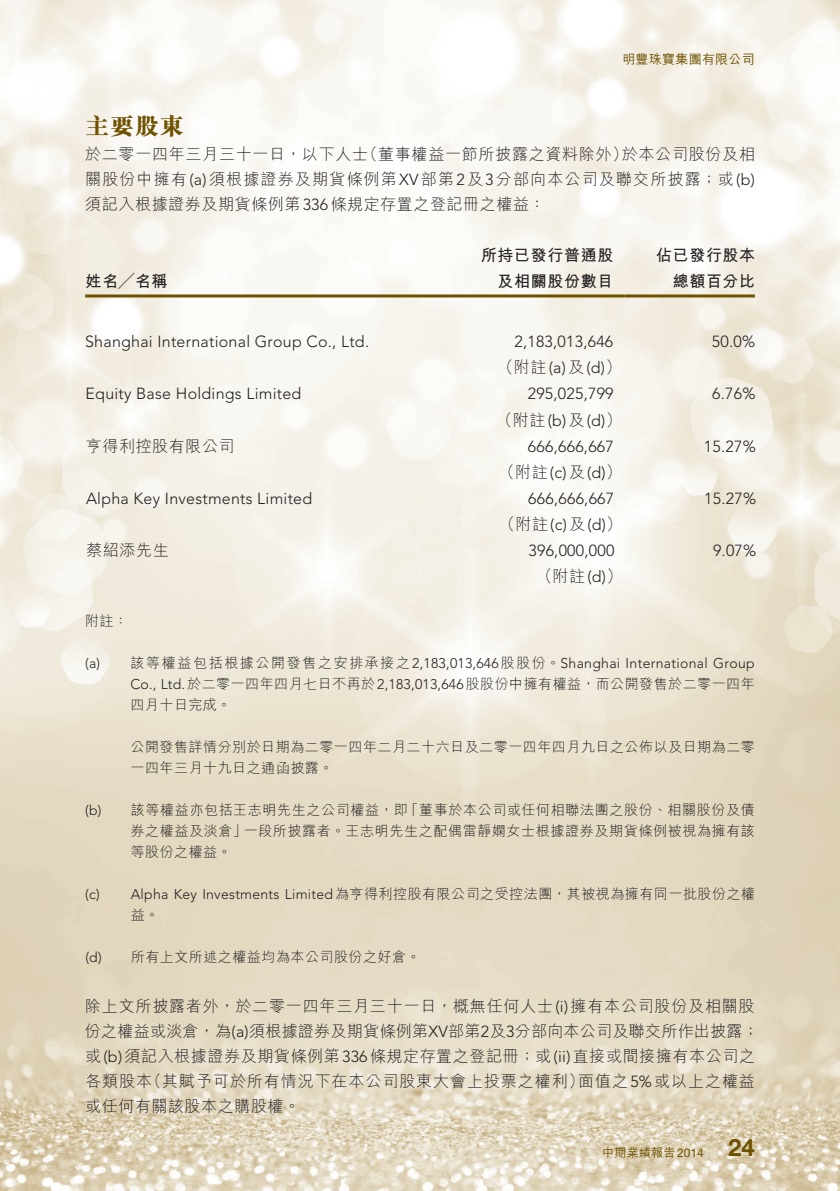
<style>
.page{position:relative;width:840px;height:1191px;background:#fff}
.page>*{position:absolute;margin:0;border:0;box-sizing:border-box;transform-origin:0 0}
.t1{font:800 24px "M Sung HK";color:#6e5200}
.t2{font:700 24px "Helvetica Neue LT Std";color:#6e5200}
.t3{font:300 16px/25px "M Hei HK";letter-spacing:.045em;color:#231f20}
.t4{font:300 16px "Avenir LT Std";letter-spacing:.015em;color:#231f20}
.t5{font:700 16px/26px "M Hei HK";letter-spacing:.04em;color:#231f20;text-align:right}
.t6{font:300 14px/21px "M Hei HK";letter-spacing:.035em;color:#231f20}
.t7{font:300 14px "Avenir LT Std";letter-spacing:.025em;color:#231f20}
.t8{font:500 13px "M Hei HK";letter-spacing:.02em;color:#6e5200}
.t9{font:500 12px "M Hei HK";letter-spacing:.02em;color:#6e5200}
.s1{font-family:"Avenir LT Std"}
.s2{font-family:"M Hei HK"}
.s3{font-family:"Helvetica Neue LT Std";font-weight:400}
</style>
<div class="page">
<img style="left:0;top:0;width:839px;height:1191px">
<hr style="left:85px;top:294px;width:316px;height:3px;background:#6e5200">
<hr style="left:401px;top:294px;width:223px;height:3px;background:#6e5200">
<hr style="left:624px;top:294px;width:130px;height:3px;background:#6e5200">
<h1 class="t1" style="left:85px;top:114px;width:100px">主要股東</h1>
<p class="t8" style="left:622px;top:50px;width:134px">明豐珠寶集團有限公司</p>
<p class="t3" style="left:361px;top:141px;width:268px">（董事權益一節所披露之資料除外）</p>
<p class="t3" style="left:85px;top:141px;width:671px">於二零一四年三月三十一日，以下人士<br>關股份中擁有 <span class="s1">)a(</span> 須根據證券及期貨條例第<span class="s1">XV</span>部第<span class="s1">2</span>及<span class="s1">3</span>分部向本公司及聯交所披露；或 <span class="s1">b( (</span>須記入根據證券及期貨條例第<span class="s1">336</span>條規定存置之登記冊之權益：</p>
<p class="t3" style="left:621px;top:141px;width:135px">於本公司股份及相</p>
<p class="t5" style="left:85px;top:267px;width:83px">姓名╱名稱</p>
<p class="t5" style="left:480px;top:241px;width:134px">所持已發行普通股及相關股份數目</p>
<p class="t5" style="left:655px;top:241px;width:101px">佔已發行股本總額百分比</p>
<p class="t4" style="left:85px;top:332px;width:285px">Shanghai International Group Co., Ltd.</p>
<p class="t4" style="left:514px;top:332px;width:100px">2,183,013,646</p>
<p class="t4" style="left:711px;top:332px;width:45px">50.0%</p>
<p class="t4" style="left:497px;top:358px;width:125px"><span class="s2">（附註 及</span>)a( d( <span class="s2">(</span>(</p>
<p class="t4" style="left:85px;top:384px;width:217px">Equity Base Holdings Limited</p>
<p class="t4" style="left:527px;top:384px;width:87px">295,025,799</p>
<p class="t4" style="left:712px;top:384px;width:45px">6.76%</p>
<p class="t4" style="left:496px;top:410px;width:127px"><span class="s2">（附註</span> b( <span class="s2">及</span>) d( <span class="s2">(</span>(</p>
<p class="t3" style="left:86px;top:433px;width:150px">亨得利控股有限公司</p>
<p class="t4" style="left:527px;top:436px;width:87px">666,666,667</p>
<p class="t4" style="left:703px;top:436px;width:53px">15.27%</p>
<p class="t4" style="left:498px;top:462px;width:124px"><span class="s2">（附註 及</span>)c( d( <span class="s2">(</span>(</p>
<p class="t4" style="left:86px;top:488px;width:227px">Alpha Key Investments Limited</p>
<p class="t4" style="left:528px;top:488px;width:87px">666,666,667</p>
<p class="t4" style="left:703px;top:488px;width:53px">15.27%</p>
<p class="t4" style="left:499px;top:514px;width:124px"><span class="s2">（附註 及</span>)c( d( <span class="s2">(</span>(</p>
<p class="t3" style="left:86px;top:537px;width:84px">蔡紹添先生</p>
<p class="t4" style="left:528px;top:540px;width:87px">396,000,000</p>
<p class="t4" style="left:712px;top:540px;width:45px">9.07%</p>
<p class="t3" style="left:536px;top:563px;width:87px">（附註 <span class="s1">d(</span> (<span class="s1">(</span></p>
<p class="t6" style="left:85px;top:609px;width:44px">附註：</p>
<p class="t7" style="left:85px;top:654px;width:16px">)a(</p>
<p class="t7" style="left:85px;top:801px;width:18px">b( )</p>
<p class="t7" style="left:85px;top:885px;width:16px">)c(</p>
<p class="t7" style="left:130px;top:654px;width:625px"><span class="s2">該等權益包括根據公開發售之安排承接之</span>2,183,013,646<span class="s2">股股份。</span>Shanghai International Group</p>
<p class="t6" style="left:130px;top:672px;width:625px"><span class="s1">Co., Ltd.</span>於二零一四年四月七日不再於<span class="s1">2,183,013,646</span>股股份中擁有權益，而公開發售於二零一四年四月十日完成。</p>
<p class="t6" style="left:130px;top:735px;width:625px">公開發售詳情分別於日期為二零一四年二月二十六日及二零一四年四月九日之公佈以及日期為二零一四年三月十九日之通函披露。</p>
<p class="t6" style="left:404px;top:798px;width:351px">「董事於本公司或任何相聯法團之股份、相關股份及債</p>
<p class="t6" style="left:131px;top:798px;width:278px">該等權益亦包括王志明先生之公司權益，即</p>
<p class="t6" style="left:243px;top:819px;width:512px">一段所披露者。王志明先生之配偶雷靜嫻女士根據證券及期貨條例被視為擁有該</p>
<p class="t6" style="left:130px;top:819px;width:118px">券之權益及淡倉」等股份之權益。</p>
<p class="t6" style="left:131px;top:882px;width:625px"><span class="s1">Alpha Key Investments Limited</span>為亨得利控股有限公司之受控法團，其被視為擁有同一批股份之權</p>
<p class="t6" style="left:131px;top:903px;width:30px">益。</p>
<p class="t6" style="left:131px;top:945px;width:291px">所有上文所述之權益均為本公司股份之好倉。</p>
<p class="t7" style="left:85px;top:948px;width:18px">d( )</p>
<p class="t3" style="left:85px;top:993px;width:675px;text-align:right">除上文所披露者外，於二零一四年三月三十一日，概無任何人士 <span class="s1">)i(</span> 擁有本公司股份及相關股份之權益或淡倉，為 <span class="s1">)a(</span> 須根據證券及期貨條例第<span class="s1">XV</span>部第及<span class="s1">2 3</span>分部向本公司及聯交所作出披露;或 <span class="s1">b( )</span>須記入根據證券及期貨條例第<span class="s1">336</span>條規定存置之登記冊；或 <span class="s1">)i i(</span> 直接或間接擁有本公司之面值之<span class="s1">5%</span>或以上之權益</p>
<p class="t3" style="left:146px;top:1068px;width:440px">（其賦予可於所有情況下在本公司股東大會上投票之權利）</p>
<p class="t3" style="left:85px;top:1068px;width:216px">各類股本<br>或任何有關該股本之購股權。</p>
<p class="t9" style="left:602px;top:1144px;width:103px">中期業績報告<span class="s3">2014</span></p>
<h1 class="t2" style="left:727px;top:1133px;width:28px">24</h1>
</div>
